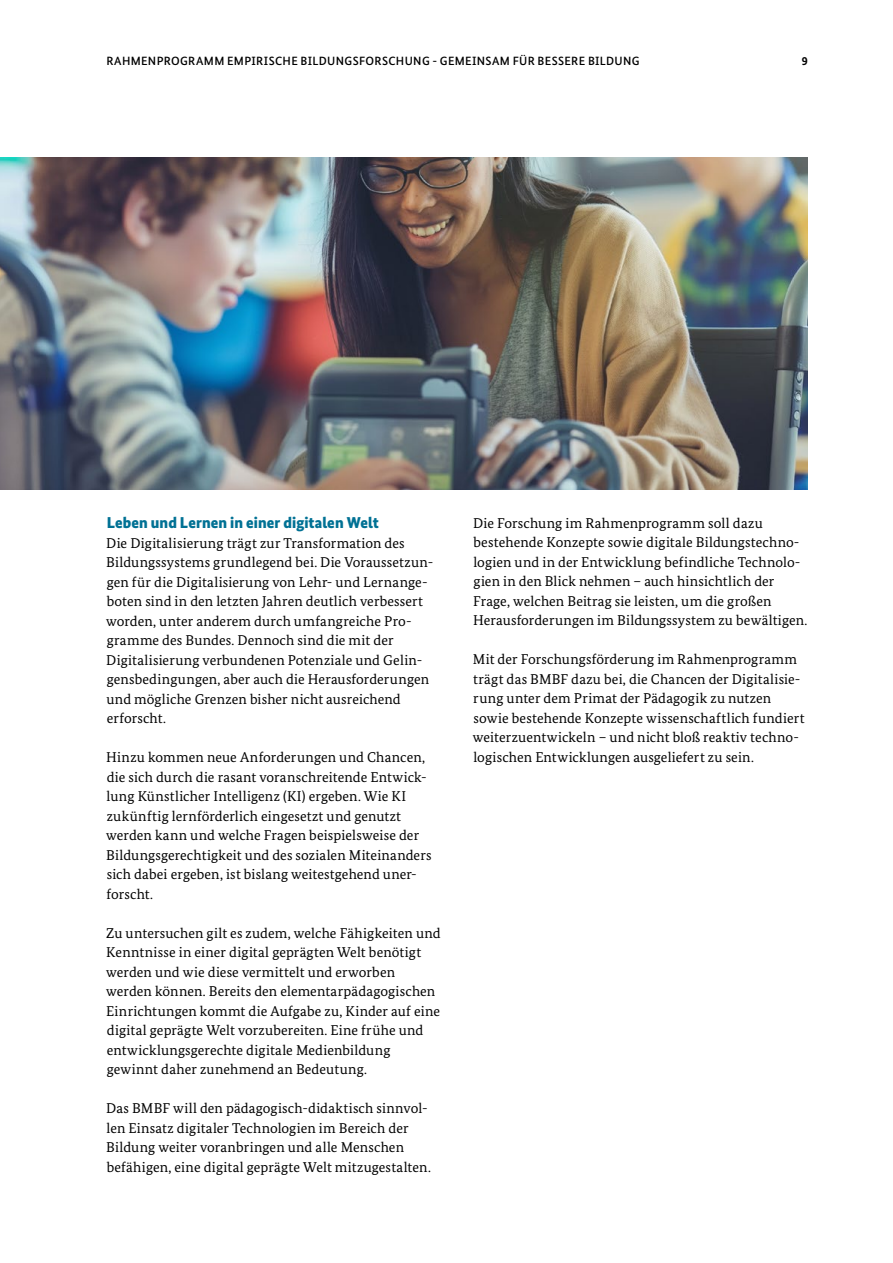
<style>
.page{position:relative;width:893px;height:1263px;background:#fff}
.page>*{position:absolute;margin:0;border:0;box-sizing:border-box;transform-origin:0 0}
.t1{font:900 15.75px "Bundes Sans";letter-spacing:.005em;color:#007194}
.t2{font:14.25px/19.5px "Bundes Serif";letter-spacing:.01em;color:#000}
.t3{font:500 12px "Bundes Sans";letter-spacing:.03em;color:#000}
.t4{font:700 12px "Bundes Sans";color:#000}
</style>
<div class="page">
<img style="left:0;top:157px;width:808px;height:332px">
<p class="t3" style="left:106px;top:53px;width:535px">RAHMENPROGRAMM EMPIRISCHE BILDUNGSFORSCHUNG GEMEINSAM FÜR BESSERE BILDUNG</p>
<p class="t3" style="left:432px;top:53px;width:6px">-</p>
<p class="t4" style="left:802px;top:53px;width:7px">9</p>
<p class="t1" style="left:107px;top:513px;width:274px">Leben und Lernen in einer digitalen Welt</p>
<p class="t2" style="left:106px;top:533px;width:329px">Die Digitalisierung trägt zur Transformation des Bildungssystems grundlegend bei. Die Voraussetzun&shy;gen für die Digitalisierung von Lehr- und Lernange&shy;boten sind in den letzten Jahren deutlich verbessert worden, unter anderem durch umfangreiche Pro&shy;gramme des Bundes. Dennoch sind die mit der Digitalisierung verbundenen Potenziale und Gelin&shy;gensbedingungen, aber auch die Herausforderungen und mögliche Grenzen bisher nicht ausreichend erforscht.</p>
<p class="t2" style="left:106px;top:747px;width:327px">Hinzu kommen neue Anforderungen und Chancen, die sich durch die rasant voranschreitende Entwick&shy;lung Künstlicher Intelligenz (KI) ergeben. Wie KI zukünftig lernförderlich eingesetzt und genutzt werden kann und welche Fragen beispielsweise der Bildungsgerechtigkeit und des sozialen Miteinanders sich dabei ergeben, ist bislang weitestgehend uner&shy;forscht.</p>
<p class="t2" style="left:106px;top:923px;width:336px">Zu untersuchen gilt es zudem, welche Fähigkeiten und Kenntnisse in einer digital geprägten Welt benötigt werden und wie diese vermittelt und erworben werden können. Bereits den elementarpädagogischen Einrichtungen kommt die Aufgabe zu, Kinder auf eine digital geprägte Welt vorzubereiten. Eine frühe und entwicklungsgerechte digitale Medienbildung gewinnt daher zunehmend an Bedeutung.</p>
<p class="t2" style="left:106px;top:1098px;width:326px">Das BMBF will den pädagogisch-didaktisch sinnvol&shy;len Einsatz digitaler Technologien im Bereich der Bildung weiter voranbringen und alle Menschen befähigen, eine digital geprägte Welt mitzugestalten.</p>
<p class="t2" style="left:473px;top:513px;width:336px">Die Forschung im Rahmenprogramm soll dazu bestehende Konzepte sowie digitale Bildungstechno&shy;logien und in der Entwicklung befindliche Technolo&shy;gien in den Blick nehmen – auch hinsichtlich der Frage, welchen Beitrag sie leisten, um die großen Herausforderungen im Bildungssystem zu bewältigen.</p>
<p class="t2" style="left:473px;top:650px;width:333px">Mit der Forschungsförderung im Rahmenprogramm trägt das BMBF dazu bei, die Chancen der Digitalisie&shy;rung unter dem Primat der Pädagogik zu nutzen sowie bestehende Konzepte wissenschaftlich fundiert weiterzuentwickeln – und nicht bloß reaktiv techno&shy;logischen Entwicklungen ausgeliefert zu sein.</p>
</div>
